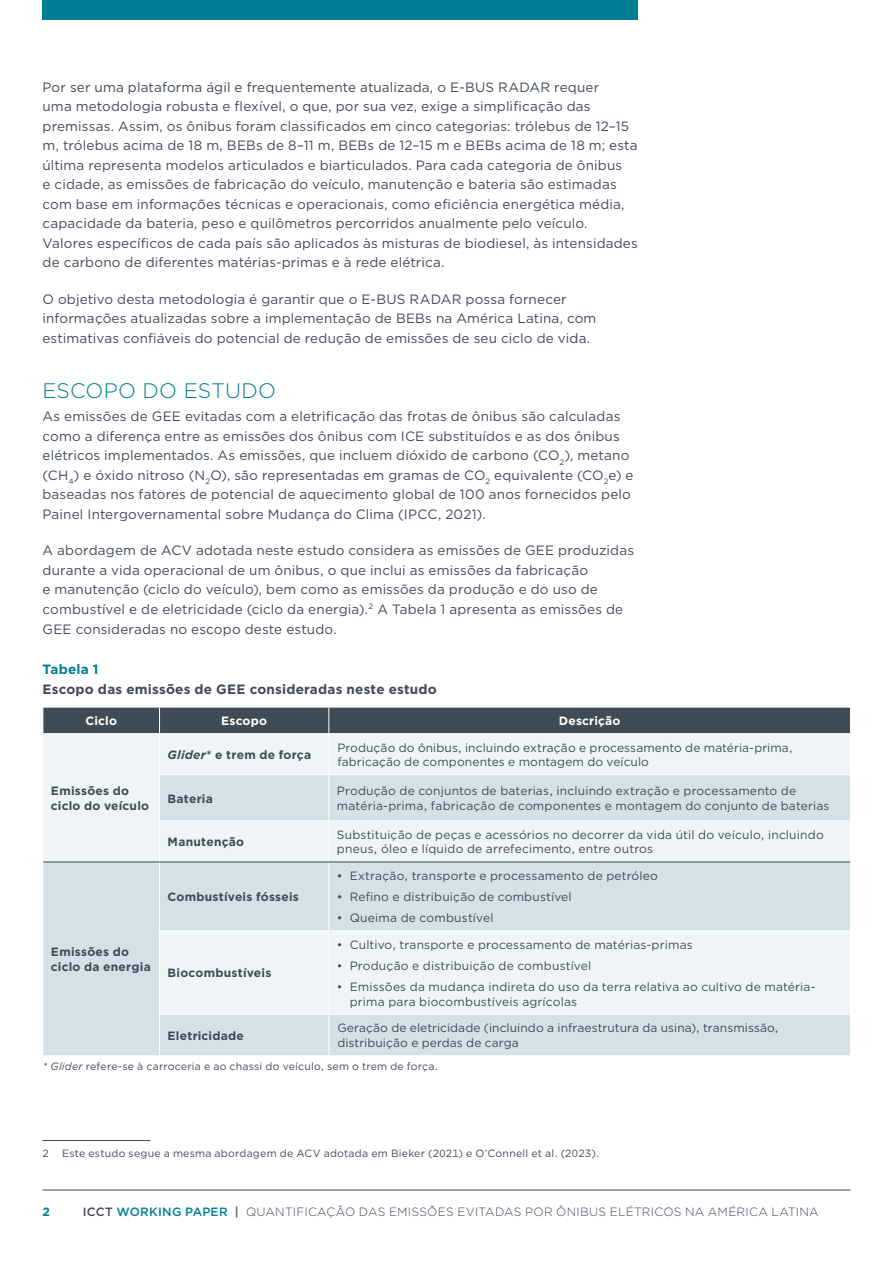
<style>
.page{position:relative;width:893px;height:1263px;background:#fff}
.page>*{position:absolute;margin:0;border:0;box-sizing:border-box;transform-origin:0 0}
.Heading_1{font:300 21px "Gotham";letter-spacing:.01em;color:#007e94}
.Body_Copy{font:13.5px/19.5px "Gotham";letter-spacing:.01em;color:#3f4b55}
.Figure___Table_title{font:700 13.5px "Gotham";letter-spacing:.015em;color:#3f4b55}
.Figure___Table_number{font:700 13.5px "Gotham";letter-spacing:.015em;color:#007e94}
.Table_Body{font:12px/14.4px "Gotham";letter-spacing:.01em;color:#3f4b55}
.Table_Left_Col{font:700 12px/14.4px "Gotham";letter-spacing:.02em;color:#3f4b55}
.t1{font:300 12px "Gotham";letter-spacing:.02em;color:#3f4b55}
.Table_Category{font:700 12px "Gotham";letter-spacing:.015em;color:#fff}
.t2{font:700 12px "Gotham";color:#007e94}
.Footnote{font:10.5px "Gotham";letter-spacing:.025em;color:#3f4b55}
.Table_Note{font:10.5px "Gotham";letter-spacing:.02em;color:#3f4b55}
.s1{font-style:italic}
.s2{font-weight:500}
.s3{font-weight:500;color:#007e94}
</style>
<div class="page">
<hr style="left:43px;top:1190px;width:807px;height:1px;background:#3f4b55">
<div style="left:43px;top:0;width:595px;height:20px;background:#007e94"></div>
<div style="left:44px;top:734px;width:806px;height:41px;background:#eff5f6"></div>
<svg style="left:44px;top:775px;width:806px;height:280px;fill:#d4e1e8"></svg>
<hr style="left:159px;top:774px;width:170px;height:1px;background:#fff">
<hr style="left:159px;top:820px;width:170px;height:1px;background:#fff">
<hr style="left:329px;top:820px;width:522px;height:1px;background:#fff">
<hr style="left:159px;top:930px;width:170px;height:1px;background:#fff">
<hr style="left:159px;top:1014px;width:170px;height:1px;background:#fff">
<div style="left:43px;top:707px;width:808px;height:26px;background:#3f4b55"></div>
<hr style="left:329px;top:774px;width:522px;height:1px;background:#fff">
<hr style="left:328px;top:734px;width:1px;height:40px;background:#fff">
<hr style="left:328px;top:775px;width:1px;height:45px;background:#fff">
<hr style="left:328px;top:821px;width:1px;height:40px;background:#fff">
<hr style="left:328px;top:1014px;width:1px;height:41px;background:#fff">
<hr style="left:159px;top:734px;width:1px;height:40px;background:#fff">
<hr style="left:159px;top:775px;width:1px;height:45px;background:#fff">
<hr style="left:159px;top:821px;width:1px;height:40px;background:#fff">
<hr style="left:159px;top:862px;width:1px;height:68px;background:#fff">
<hr style="left:159px;top:931px;width:1px;height:83px;background:#fff">
<hr style="left:159px;top:1014px;width:1px;height:41px;background:#fff">
<hr style="left:328px;top:862px;width:1px;height:68px;background:#fff">
<hr style="left:329px;top:930px;width:522px;height:1px;background:#fff">
<hr style="left:328px;top:931px;width:1px;height:83px;background:#fff">
<hr style="left:329px;top:1014px;width:522px;height:1px;background:#fff">
<hr style="left:43px;top:861px;width:117px;height:1px;background:#3f4b55">
<hr style="left:160px;top:861px;width:169px;height:1px;background:#3f4b55">
<hr style="left:329px;top:861px;width:521px;height:1px;background:#3f4b55">
<hr style="left:43px;top:1140px;width:108px;height:1px;background:#3f4b55">
<p class="Body_Copy" style="left:43px;top:77px;width:597px">Por ser uma plataforma ágil e frequentemente atualizada, o E-BUS RADAR requer<br>uma metodologia robusta e flexível, o que, por sua vez, exige a simplificação das premissas. Assim, os ônibus foram classificados em cinco categorias: trólebus de 12–15 m, trólebus acima de 18 m, BEBs de 8–11 m, BEBs de 12–15 m e BEBs acima de 18 m; esta última representa modelos articulados e biarticulados. Para cada categoria de ônibus<br>e cidade, as emissões de fabricação do veículo, manutenção e bateria são estimadas com base em informações técnicas e operacionais, como eficiência energética média, capacidade da bateria, peso e quilômetros percorridos anualmente pelo veículo.<br>Valores específicos de cada país são aplicados às misturas de biodiesel, às intensidades de carbono de diferentes matérias-primas e à rede elétrica.</p>
<p class="Body_Copy" style="left:43px;top:289px;width:555px">O objetivo desta metodologia é garantir que o E-BUS RADAR possa fornecer informações atualizadas sobre a implementação de BEBs na América Latina, com estimativas confiáveis do potencial de redução de emissões de seu ciclo de vida.</p>
<p class="Heading_1" style="left:43px;top:377px;width:235px">ESCOPO DO ESTUDO</p>
<p class="Body_Copy" style="left:43px;top:406px;width:593px">As emissões de GEE evitadas com a eletrificação das frotas de ônibus são calculadas como a diferença entre as emissões dos ônibus com ICE substituídos e as dos ônibus elétricos implementados. As emissões, que incluem dióxido de carbono (CO<sub>2</sub>), metano (CH<sub>4</sub>) e óxido nitroso (N<sub>2</sub>O), são representadas em gramas de CO<sub>2</sub> equivalente (CO<sub>2</sub>e) e baseadas nos fatores de potencial de aquecimento global de 100 anos fornecidos pelo Painel Intergovernamental sobre Mudança do Clima (IPCC, 2021).</p>
<p class="Body_Copy" style="left:43px;top:540px;width:593px">A abordagem de ACV adotada neste estudo considera as emissões de GEE produzidas durante a vida operacional de um ônibus, o que inclui as emissões da fabricação<br>e manutenção (ciclo do veículo), bem como as emissões da produção e do uso de combustível e de eletricidade (ciclo da energia).<sup>2</sup> A Tabela 1 apresenta as emissões de GEE consideradas no escopo deste estudo.</p>
<p class="Figure___Table_number" style="left:43px;top:661px;width:57px">Tabela 1</p>
<p class="Figure___Table_title" style="left:43px;top:680px;width:396px">Escopo das emissões de GEE consideradas neste estudo</p>
<p class="Table_Category" style="left:85px;top:713px;width:33px">Ciclo</p>
<p class="Table_Category" style="left:221px;top:713px;width:47px">Escopo</p>
<p class="Table_Category" style="left:559px;top:713px;width:63px">Descrição</p>
<p class="Table_Left_Col" style="left:51px;top:784px;width:100px">Emissões do ciclo do veículo</p>
<p class="Table_Left_Col" style="left:51px;top:945px;width:101px">Emissões do ciclo da energia</p>
<p class="Table_Left_Col" style="left:168px;top:747px;width:145px"><span class="s1">Glider</span>* e trem de força</p>
<p class="Table_Body" style="left:337px;top:740px;width:457px">Produção do ônibus, incluindo extração e processamento de matéria-prima, fabricação de componentes e montagem do veículo</p>
<p class="Table_Left_Col" style="left:168px;top:791px;width:47px">Bateria</p>
<p class="Table_Body" style="left:337px;top:784px;width:494px">Produção de conjuntos de baterias, incluindo extração e processamento de matéria-prima, fabricação de componentes e montagem do conjunto de baterias</p>
<p class="Table_Left_Col" style="left:168px;top:835px;width:78px">Manutenção</p>
<p class="Table_Body" style="left:337px;top:827px;width:488px">Substituição de peças e acessórios no decorrer da vida útil do veículo, incluindo pneus, óleo e líquido de arrefecimento, entre outros</p>
<p class="Table_Left_Col" style="left:168px;top:890px;width:133px">Combustíveis fósseis</p>
<p class="Table_Left_Col" style="left:168px;top:966px;width:105px">Biocombustíveis</p>
<p class="Table_Body" style="left:337px;top:868px;width:322px">• Extração, transporte e processamento de petróleo</p>
<p class="Table_Body" style="left:337px;top:889px;width:236px">• Refino e distribuição de combustível</p>
<p class="Table_Body" style="left:337px;top:911px;width:158px">• Queima de combustível</p>
<p class="Table_Body" style="left:337px;top:937px;width:357px">• Cultivo, transporte e processamento de matérias-primas</p>
<p class="Table_Body" style="left:337px;top:958px;width:256px">• Produção e distribuição de combustível</p>
<p class="Table_Body" style="left:350px;top:979px;width:467px;text-indent:-13px">• Emissões da mudança indireta do uso da terra relativa ao cultivo de matéria&shy;prima para biocombustíveis agrícolas</p>
<p class="Table_Left_Col" style="left:168px;top:1028px;width:78px">Eletricidade</p>
<p class="Table_Body" style="left:337px;top:1020px;width:443px">Geração de eletricidade (incluindo a infraestrutura da usina), transmissão, distribuição e perdas de carga</p>
<p class="Table_Note" style="left:43px;top:1060px;width:397px"><span class="s1">* Glider</span> refere-se à carroceria e ao chassi do veículo, sem o trem de força.</p>
<p class="Footnote" style="left:43px;top:1146px;width:8px">2</p>
<p class="Footnote" style="left:62px;top:1146px;width:539px">Este estudo segue a mesma abordagem de ACV adotada em Bieker (2021) e O’Connell et al. (2023).</p>
<p class="t2" style="left:43px;top:1203px;width:9px">2</p>
<p class="t1" style="left:83px;top:1204px;width:737px"><span class="s2">ICCT</span> <span class="s3">WORKING PAPER</span> <span class="s2">|</span> QUANTIFICAÇÃO DAS EMISSÕES EVITADAS POR ÔNIBUS ELÉTRICOS NA AMÉRICA LATINA</p>
</div>
